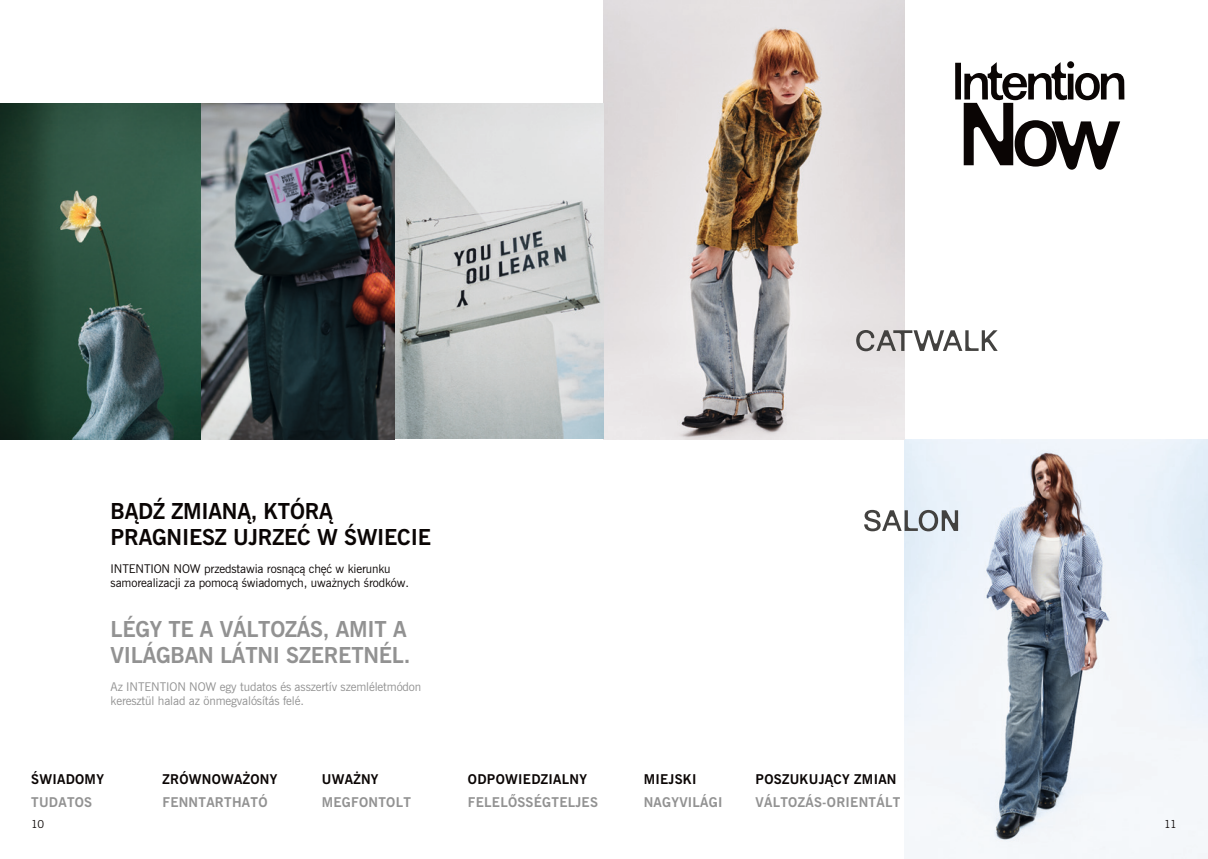
<style>
.page{position:relative;width:1208px;height:859px;background:#fff}
.page>*{position:absolute;margin:0;border:0;box-sizing:border-box;transform-origin:0 0}
.t1{font:700 22px/26px "News Gothic";letter-spacing:-.01em;color:#929292}
.t2{font:700 22px/26px "News Gothic";letter-spacing:-.01em;color:#0a0504}
.t3{font:700 13.5px "News Gothic";letter-spacing:.02em;color:#929292}
.t4{font:700 13.5px "News Gothic";letter-spacing:.02em;color:#0a0504}
.t5{font:12px/14px "News Gothic";letter-spacing:-.01em;color:#0a0504}
.t6{font:12px/14px "News Gothic";letter-spacing:-.01em;color:#929292}
.t7{font:11px "Trade Gothic LT Std";color:#0a0504}
</style>
<div class="page">
<img style="left:0;top:103px;width:201px;height:336px">
<img style="left:201px;top:103px;width:394px;height:336px">
<img style="left:904px;top:439px;width:304px;height:420px">
<img style="left:604px;top:0;width:300px;height:439px">
<img style="left:595px;top:103px;width:9px;height:336px">
<svg style="left:955px;top:61px;width:169px;height:109px"></svg>
<svg style="left:856px;top:330px;width:141px;height:21px"></svg>
<svg style="left:864px;top:510px;width:94px;height:21px"></svg>
<h1 class="t2" style="left:111px;top:499px;width:322px">BĄDŹ ZMIANĄ, KTÓRĄ<br>PRAGNIESZ UJRZEĆ W ŚWIECIE</h1>
<p class="t5" style="left:111px;top:562px;width:300px">INTENTION NOW przedstawia rosnącą chęć w kierunku samorealizacji za pomocą świadomych, uważnych środków.</p>
<h1 class="t1" style="left:111px;top:617px;width:301px">LÉGY TE A VÁLTOZÁS, AMIT A<br>VILÁGBAN LÁTNI SZERETNÉL.</h1>
<p class="t6" style="left:111px;top:680px;width:312px">Az INTENTION NOW egy tudatos és asszertív szemléletmódon keresztül halad az önmegvalósítás felé.</p>
<p class="t4" style="left:31px;top:770px;width:74px">ŚWIADOMY</p>
<p class="t4" style="left:162px;top:770px;width:116px">ZRÓWNOWAŻONY</p>
<p class="t4" style="left:322px;top:770px;width:58px">UWAŻNY</p>
<p class="t4" style="left:468px;top:770px;width:120px">ODPOWIEDZIALNY</p>
<p class="t4" style="left:643px;top:770px;width:54px">MIEJSKI</p>
<p class="t4" style="left:755px;top:770px;width:142px">POSZUKUJĄCY ZMIAN</p>
<p class="t3" style="left:31px;top:793px;width:63px">TUDATOS</p>
<p class="t3" style="left:162px;top:793px;width:107px">FENNTARTHATÓ</p>
<p class="t3" style="left:322px;top:793px;width:91px">MEGFONTOLT</p>
<p class="t3" style="left:468px;top:793px;width:131px">FELELŐSSÉGTELJES</p>
<p class="t3" style="left:643px;top:793px;width:80px">NAGYVILÁGI</p>
<p class="t3" style="left:755px;top:793px;width:146px">VÁLTOZÁS-ORIENTÁLT</p>
<p class="t7" style="left:31px;top:817px;width:14px">10</p>
<p class="t7" style="left:1164px;top:817px;width:14px">11</p>
</div>
